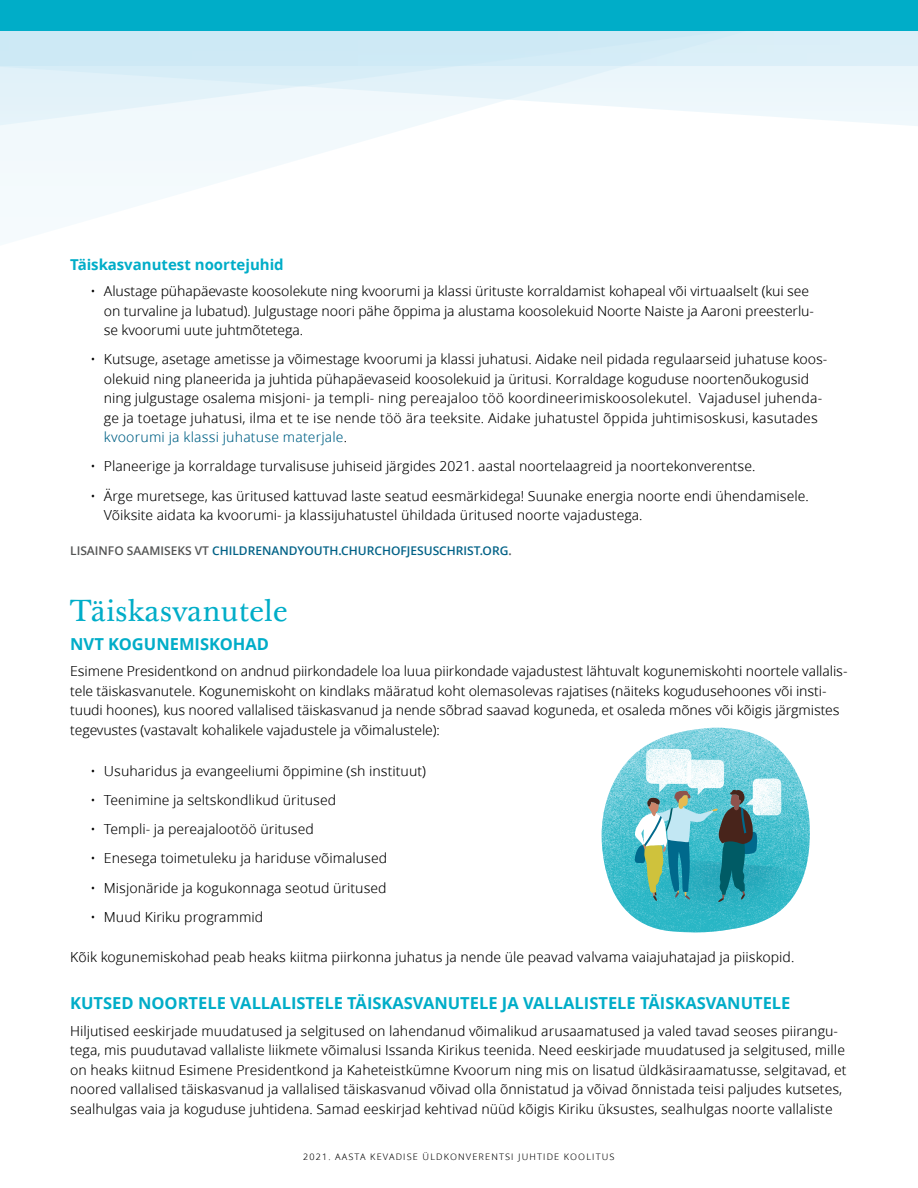
<style>
.page{position:relative;width:918px;height:1188px;background:#fff}
.page>*{position:absolute;margin:0;border:0;box-sizing:border-box;transform-origin:0 0}
.header_left_1{font:29.85px "Mc Kaylds Lat";color:#00adc8}
.subhead{font:700 16.5px "Zoramlds Lat";color:#00adc8}
.subhead_2{font:700 15px "Zoramlds Lat";color:#00adc8}
.copy_last{font:13.8px/19.5px "Zoramlds Lat";color:#000}
.copy{font:13.8px "Zoramlds Lat";color:#000}
.more_info{font:600 12px "Zoramlds Lat";color:#006186}
.t1{font:9px "Zoramlds Lat";letter-spacing:.125em;color:#000}
.s1{color:#006186}
.s2{color:#535454}
</style>
<div class="page">
<svg style="left:0;top:125px;width:417px;height:92px"></svg>
<svg style="left:0;top:66px;width:918px;height:59px"></svg>
<svg style="left:0;top:30px;width:918px;height:36px;background:#cbe9f4"></svg>
<div style="left:0;top:0;width:918px;height:30px;background:#00adc8"></div>
<svg style="left:602px;top:727px;width:208px;height:206px"></svg>
<p class="subhead_2" style="left:70px;top:253px;width:215px">Täiskasvanutest noortejuhid</p>
<p class="copy_last" style="left:104px;top:281px;width:712px;text-indent:-14px">• Alustage pühapäevaste koosolekute ning kvoorumi ja klassi ürituste korraldamist kohapeal või virtuaalselt (kui see on turvaline ja lubatud). Julgustage noori pähe õppima ja alustama koosolekuid Noorte Naiste ja Aaroni preesterlu&shy;se kvoorumi uute juhtmõtetega.</p>
<p class="copy_last" style="left:104px;top:350px;width:725px;text-indent:-14px">• Kutsuge, asetage ametisse ja võimestage kvoorumi ja klassi juhatusi. Aidake neil pidada regulaarseid juhatuse koos&shy;olekuid ning planeerida ja juhtida pühapäevaseid koosolekuid ja üritusi. Korraldage koguduse noortenõukogusid ning julgustage osalema misjoni- ja templi- ning pereajaloo töö koordineerimiskoosolekutel. Vajadusel juhenda&shy;ge ja toetage juhatusi, ilma et te ise nende töö ära teeksite. Aidake juhatustel õppida juhtimisoskusi, kasutades <span class="s1">kvoorumi ja klassi juhatuse materjale</span>.</p>
<p class="copy_last" style="left:90px;top:457px;width:666px">• Planeerige ja korraldage turvalisuse juhiseid järgides 2021. aastal noortelaagreid ja noortekonverentse.</p>
<p class="copy_last" style="left:104px;top:486px;width:706px;text-indent:-14px">• Ärge muretsege, kas üritused kattuvad laste seatud eesmärkidega! Suunake energia noorte endi ühendamisele.<br>Võiksite aidata ka kvoorumi- ja klassijuhatustel ühildada üritused noorte vajadustega.</p>
<p class="more_info" style="left:70px;top:541px;width:443px"><span class="s2">LISAINFO SAAMISEKS VT</span> CHILDRENANDYOUTH.CHURCHOFJESUSCHRIST.ORG<span class="s2">.</span></p>
<p class="header_left_1" style="left:70px;top:587px;width:219px">Täiskasvanutele</p>
<p class="subhead" style="left:70px;top:631px;width:200px">NVT KOGUNEMISKOHAD</p>
<p class="copy_last" style="left:70px;top:661px;width:779px">Esimene Presidentkond on andnud piirkondadele loa luua piirkondade vajadustest lähtuvalt kogunemiskohti noortele vallalis&shy;tele täiskasvanutele. Kogunemiskoht on kindlaks määratud koht olemasolevas rajatises (näiteks kogudusehoones või insti&shy;tuudi hoones), kus noored vallalised täiskasvanud ja nende sõbrad saavad koguneda, et osaleda mõnes või kõigis järgmistes tegevustes (vastavalt kohalikele vajadustele ja võimalustele):</p>
<p class="copy_last" style="left:90px;top:761px;width:337px">• Usuharidus ja evangeeliumi õppimine (sh instituut)</p>
<p class="copy_last" style="left:90px;top:790px;width:247px">• Teenimine ja seltskondlikud üritused</p>
<p class="copy_last" style="left:90px;top:819px;width:225px">• Templi- ja pereajalootöö üritused</p>
<p class="copy_last" style="left:90px;top:849px;width:298px">• Enesega toimetuleku ja hariduse võimalused</p>
<p class="copy_last" style="left:90px;top:878px;width:298px">• Misjonäride ja kogukonnaga seotud üritused</p>
<p class="copy_last" style="left:90px;top:907px;width:174px">• Muud Kiriku programmid</p>
<p class="copy" style="left:70px;top:947px;width:726px">Kõik kogunemiskohad peab heaks kiitma piirkonna juhatus ja nende üle peavad valvama vaiajuhatajad ja piiskopid.</p>
<p class="subhead" style="left:70px;top:991px;width:722px">KUTSED NOORTELE VALLALISTELE TÄISKASVANUTELE JA VALLALISTELE TÄISKASVANUTELE</p>
<p class="copy_last" style="left:70px;top:1021px;width:778px">Hiljutised eeskirjade muudatused ja selgitused on lahendanud võimalikud arusaamatused ja valed tavad seoses piirangu&shy;tega, mis puudutavad vallaliste liikmete võimalusi Issanda Kirikus teenida. Need eeskirjade muudatused ja selgitused, mille on heaks kiitnud Esimene Presidentkond ja Kaheteistkümne Kvoorum ning mis on lisatud üldkäsiraamatusse, selgitavad, et noored vallalised täiskasvanud ja vallalised täiskasvanud võivad olla õnnistatud ja võivad õnnistada teisi paljudes kutsetes, sealhulgas vaia ja koguduse juhtidena. Samad eeskirjad kehtivad nüüd kõigis Kiriku üksustes, sealhulgas noorte vallaliste</p>
<p class="t1" style="left:303px;top:1150px;width:313px">2021. AASTA KEVADISE ÜLDKONVERENTSI JUHTIDE KOOLITUS</p>
</div>
